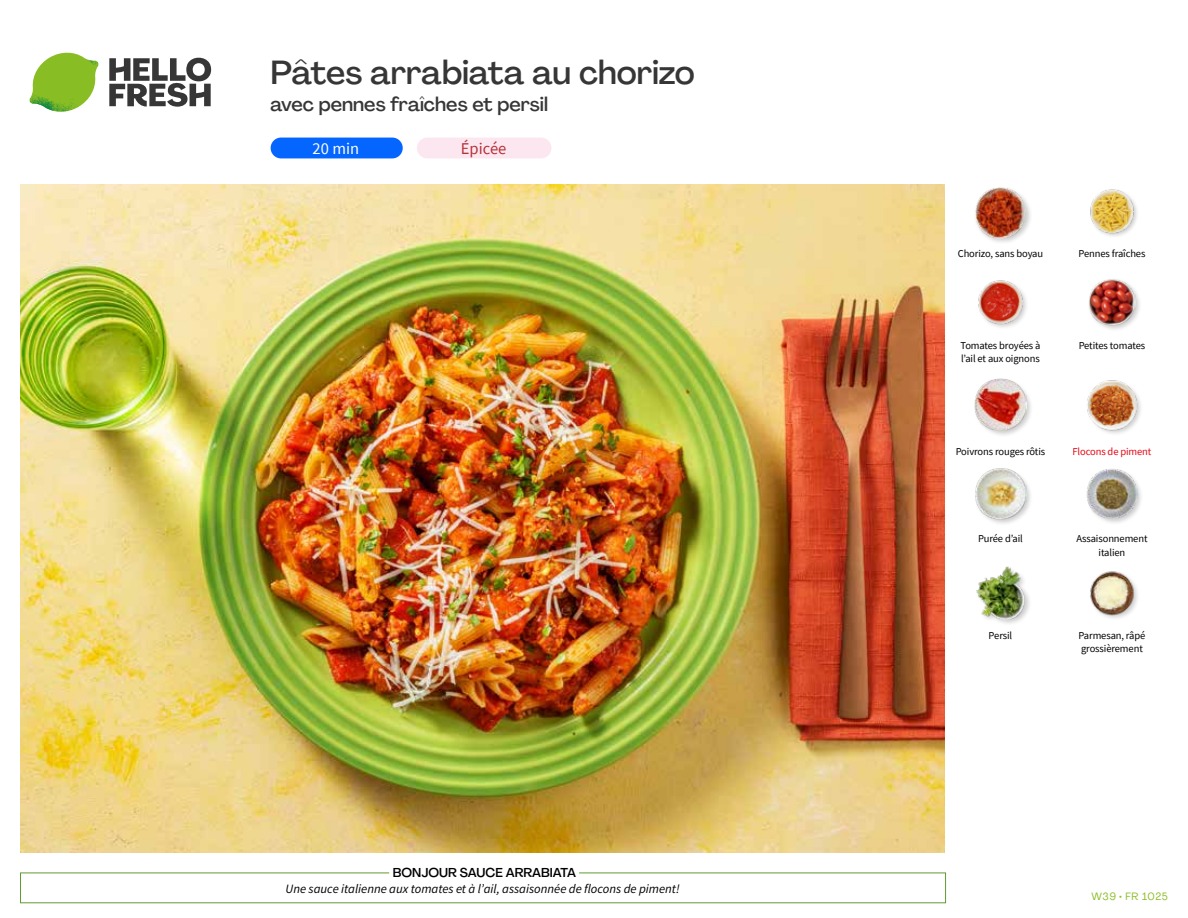
<style>
.page{position:relative;width:1188px;height:918px;background:#fff}
.page>*{position:absolute;margin:0;border:0;box-sizing:border-box;transform-origin:0 0}
.t1{font:500 33px "Agrandir";letter-spacing:-.005em;color:#373636}
.t2{font:500 19.5px "Agrandir";color:#373636}
.t3{font:16.5px "Source Sans Pro";color:#b53138}
.t4{font:16.5px "Source Sans Pro";color:#fff}
.t5{font:italic 12.75px "Source Sans Pro";color:#000}
.t6{font:500 12.75px "Agrandir";color:#000}
.t7{font:10.5px/13.5px "Source Sans Pro";letter-spacing:-.01em;color:#000}
.t8{font:10.5px "Source Sans Pro";letter-spacing:-.01em;color:#e30613}
.t9{font:10.5px "Agrandir";letter-spacing:.05em;color:#89bd24}
</style>
<div class="page">
<svg style="left:109px;top:57px;width:102px;height:50px"></svg>
<svg style="left:34px;top:53px;width:62px;height:40px"></svg>
<img style="left:67px;top:53px;width:32px;height:26px">
<img style="left:33px;top:75px;width:59px;height:11px">
<img style="left:29px;top:79px;width:61px;height:33px">
<img style="left:65px;top:86px;width:27px;height:25px">
<img style="left:21px;top:184px;width:924px;height:668px">
<div style="left:271px;top:138px;width:132px;height:20px;background:#0565ff;border-radius:10px"></div>
<div style="left:417px;top:138px;width:134px;height:20px;background:#fce7f0;border-radius:10px"></div>
<img style="left:1090px;top:571px;width:48px;height:48px">
<div style="left:975px;top:566px;width:57px;height:60px;background:#000;opacity:.2"></div>
<img style="left:975px;top:567px;width:52px;height:53px">
<div style="left:1086px;top:468px;width:58px;height:57px;background:#000;opacity:.2"></div>
<img style="left:1087px;top:469px;width:50px;height:50px">
<div style="left:974px;top:467px;width:59px;height:59px;background:#000;opacity:.2"></div>
<img style="left:975px;top:468px;width:51px;height:52px">
<img style="left:1087px;top:380px;width:54px;height:53px">
<div style="left:974px;top:378px;width:59px;height:60px;background:#000;opacity:.2"></div>
<img style="left:975px;top:379px;width:51px;height:52px">
<div style="left:1087px;top:277px;width:56px;height:56px;background:#000;opacity:.2"></div>
<img style="left:1088px;top:278px;width:48px;height:48px">
<img style="left:978px;top:280px;width:49px;height:48px">
<img style="left:1090px;top:189px;width:47px;height:47px">
<div style="left:973px;top:186px;width:60px;height:59px;background:#000;opacity:.2"></div>
<img style="left:975px;top:188px;width:51px;height:51px">
<h1 class="t1" style="left:271px;top:52px;width:426px">Pâtes arrabiata au chorizo</h1>
<h2 class="t2" style="left:271px;top:92px;width:279px">avec pennes fraîches et persil</h2>
<h3 class="t4" style="left:313px;top:138px;width:48px">20 min</h3>
<h3 class="t3" style="left:461px;top:138px;width:47px">Épicée</h3>
<p class="t6" style="left:393px;top:864px;width:185px">BONJOUR SAUCE ARRABIATA</p>
<p class="t5" style="left:286px;top:881px;width:396px">Une sauce italienne aux tomates et à l’ail, assaisonnée de flocons de piment!</p>
<p class="t7" style="left:958px;top:246px;width:87px">Chorizo, sans boyau</p>
<p class="t7" style="left:1078px;top:246px;width:69px">Pennes fraîches</p>
<p class="t7" style="left:961px;top:339px;width:81px">Tomates broyées à l’ail et aux oignons</p>
<p class="t7" style="left:1079px;top:339px;width:68px">Petites tomates</p>
<p class="t7" style="left:956px;top:444px;width:91px">Poivrons rouges rôtis</p>
<p class="t8" style="left:1072px;top:444px;width:81px">Flocons de piment</p>
<p class="t7" style="left:978px;top:532px;width:46px">Purée d’ail</p>
<p class="t7" style="left:989px;top:628px;width:25px">Persil</p>
<p class="t7" style="left:1076px;top:532px;width:73px;text-align:center">Assaisonnement italien</p>
<p class="t7" style="left:1079px;top:628px;width:68px">Parmesan, râpé grossièrement</p>
<p class="t9" style="left:1092px;top:890px;width:78px">W39 • FR 1025</p>
</div>
